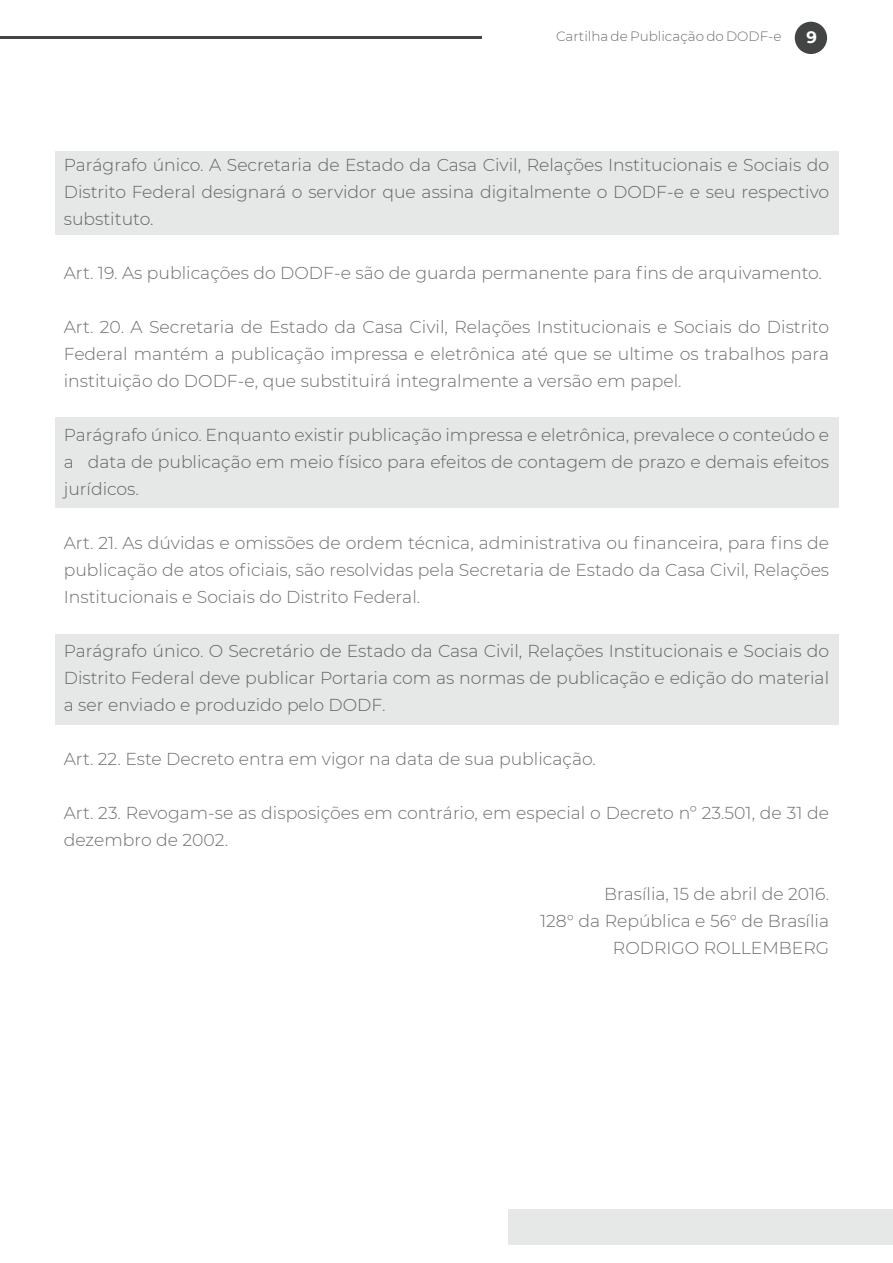
<style>
.page{position:relative;width:893px;height:1263px;background:#fff}
.page>*{position:absolute;margin:0;border:0;box-sizing:border-box;transform-origin:0 0}
.body_text{font:300 17.25px/27px "Montserrat";color:#6c6d70;text-align:justify}
.t1{font:700 16.5px "Montserrat";color:#fff}
.t2{font:300 13.5px "Montserrat";color:#6c6d70}
</style>
<div class="page">
<div style="left:795px;top:22px;width:32px;height:32px;background:#434545;border-radius:50%"></div>
<hr style="left:0;top:36px;width:481px;height:3px;background:#434545">
<div style="left:508px;top:1209px;width:385px;height:35px;background:#e5e8e7"></div>
<div style="left:55px;top:151px;width:784px;height:84px;background:#e5e8e7"></div>
<div style="left:55px;top:417px;width:784px;height:91px;background:#e5e8e7"></div>
<div style="left:55px;top:634px;width:784px;height:91px;background:#e5e8e7"></div>
<p class="t2" style="left:556px;top:27px;width:227px">Cartilha de Publicação do DODF-e</p>
<p class="t1" style="left:806px;top:25px;width:12px">9</p>
<p class="body_text" style="left:64px;top:151px;width:767px">Parágrafo único. A Secretaria de Estado da Casa Civil, Relações Institucionais e Sociais do Distrito Federal designará o servidor que assina digitalmente o DODF-e e seu respectivo substituto.</p>
<p class="body_text" style="left:64px;top:259px;width:760px">Art. 19. As publicações do DODF-e são de guarda permanente para fins de arquivamento.</p>
<p class="body_text" style="left:64px;top:313px;width:767px">Art. 20. A Secretaria de Estado da Casa Civil, Relações Institucionais e Sociais do Distrito Federal mantém a publicação impressa e eletrônica até que se ultime os trabalhos para instituição do DODF-e, que substituirá integralmente a versão em papel.</p>
<p class="body_text" style="left:64px;top:421px;width:767px">Parágrafo único. Enquanto existir publicação impressa e eletrônica, prevalece o conteúdo e a data de publicação em meio físico para efeitos de contagem de prazo e demais efeitos jurídicos.</p>
<p class="body_text" style="left:64px;top:529px;width:767px">Art. 21. As dúvidas e omissões de ordem técnica, administrativa ou financeira, para fins de publicação de atos oficiais, são resolvidas pela Secretaria de Estado da Casa Civil, Relações Institucionais e Sociais do Distrito Federal.</p>
<p class="body_text" style="left:64px;top:637px;width:767px">Parágrafo único. O Secretário de Estado da Casa Civil, Relações Institucionais e Sociais do Distrito Federal deve publicar Portaria com as normas de publicação e edição do material a ser enviado e produzido pelo DODF.</p>
<p class="body_text" style="left:64px;top:745px;width:534px">Art. 22. Este Decreto entra em vigor na data de sua publicação.</p>
<p class="body_text" style="left:64px;top:799px;width:767px">Art. 23. Revogam-se as disposições em contrário, em especial o Decreto nº 23.501, de 31 de dezembro de 2002.</p>
<p class="body_text" style="left:604px;top:880px;width:227px">Brasília, 15 de abril de 2016.</p>
<p class="body_text" style="left:540px;top:907px;width:291px">128° da República e 56° de Brasília</p>
<p class="body_text" style="left:613px;top:934px;width:218px">RODRIGO ROLLEMBERG</p>
</div>
